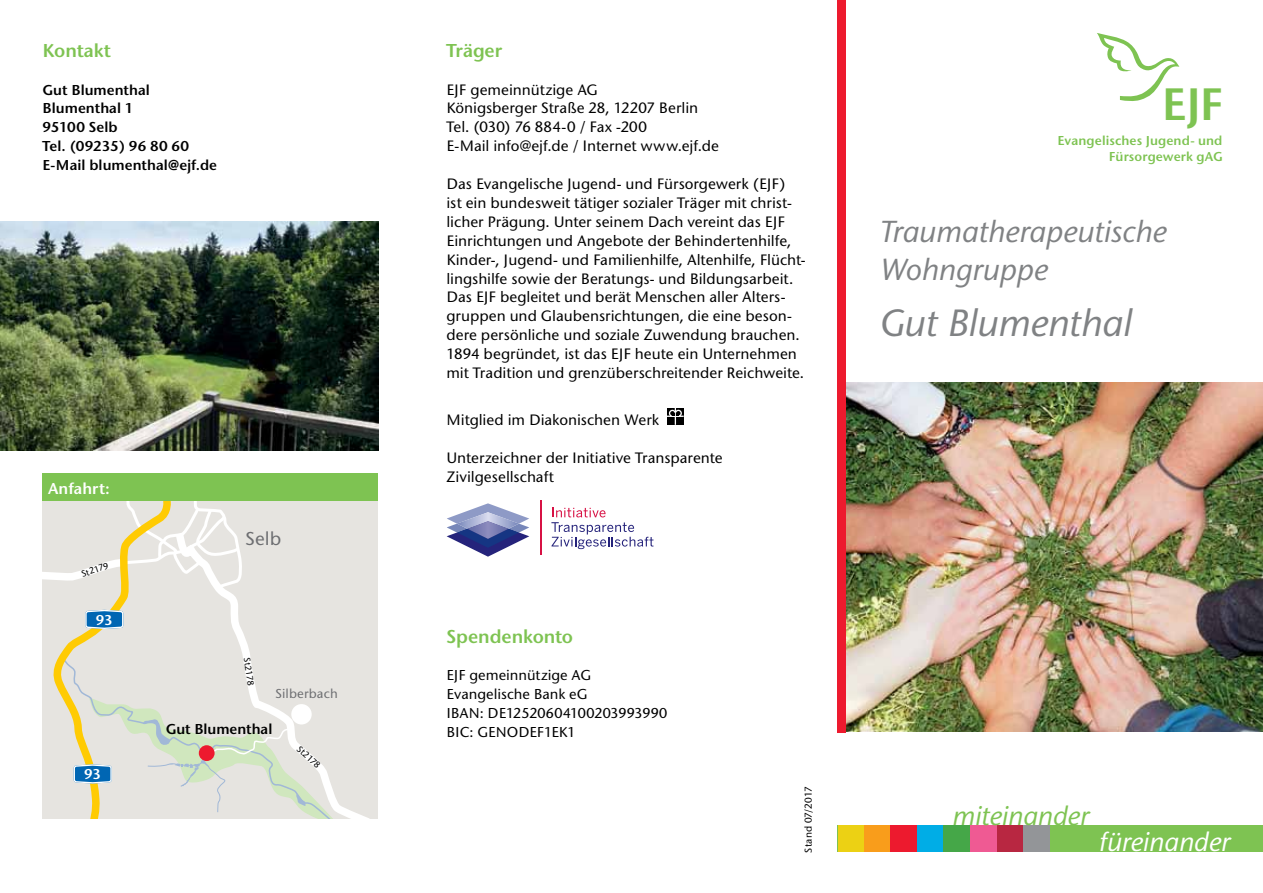
<style>
.page{position:relative;width:1263px;height:893px;background:#fff}
.page>*{position:absolute;margin:0;border:0;box-sizing:border-box;transform-origin:0 0}
.t1{font:47.4px "Stone Sans Itc T Semi";color:#7ec352}
.t2{font:italic 500 39.75px "Stone Sans Itc T";letter-spacing:-.005em;color:#808284}
.t3{font:italic 500 31.8px/38.1px "Stone Sans Itc T";letter-spacing:-.005em;color:#808284}
.t4{font:italic 500 27.9px "Stone Sans Itc T";letter-spacing:-.005em;color:#7ec352}
.t5{font:italic 500 27.9px "Stone Sans Itc T";letter-spacing:-.005em;color:#fff}
.t6{font:19.5px "Stone Sans Itc T Semi";letter-spacing:-.005em;color:#7ec352}
.t7{font:500 19.5px "Stone Sans Itc T";color:#6d6e71}
.t8{font:16.5px "Stone Sans Itc T Semi";color:#fff}
.t9{font:500 15.75px/18.9px "Stone Sans Itc T";color:#000}
.t10{font:15px/18.9px "Stone Sans Itc T Semi";color:#000}
.t11{font:500 15px/18.9px "Stone Sans Itc T";color:#000}
.t12{font:14.85px "Stone Sans Itc T Semi";color:#fff}
.t13{font:13.5px/16.2px "Stone Sans Itc T Semi";letter-spacing:.01em;color:#7ec352;text-align:right}
.t14{font:500 13.5px "Stone Sans Itc T";letter-spacing:.01em;color:#6d6e71}
.t15{font:500 10.5px "Stone Sans Itc T";letter-spacing:.005em;color:#000}
.t16{font:500 9.45px "Stone Sans Itc T";color:#000}
</style>
<div class="page">
<div style="left:335px;top:527px;width:41px;height:291px;background:#e6e4e0"></div>
<svg style="left:43px;top:501px;width:292px;height:317px;background:#e3e2d8"></svg>
<img style="left:846px;top:382px;width:417px;height:350px">
<svg style="left:667px;top:408px;width:16px;height:17px"></svg>
<div style="left:838px;top:0;width:8px;height:732px;background:#ed1a2e"></div>
<svg style="left:447px;top:503px;width:82px;height:54px"></svg>
<img style="left:457px;top:512px;width:62px;height:17px">
<img style="left:467px;top:521px;width:42px;height:18px">
<svg style="left:551px;top:508px;width:102px;height:41px"></svg>
<hr style="left:541px;top:500px;width:1px;height:54px;background:#d71144">
<div style="left:43px;top:473px;width:335px;height:28px;background:#7ec352"></div>
<div style="left:838px;top:825px;width:425px;height:26px;background:#7ec352"></div>
<div style="left:864px;top:825px;width:26px;height:26px;background:#f99d1b"></div>
<div style="left:890px;top:825px;width:27px;height:26px;background:#ed1a2e"></div>
<div style="left:838px;top:825px;width:26px;height:26px;background:#ecd114"></div>
<div style="left:997px;top:825px;width:26px;height:26px;background:#b82741"></div>
<div style="left:917px;top:825px;width:26px;height:26px;background:#00ade6"></div>
<div style="left:943px;top:825px;width:27px;height:26px;background:#45a748"></div>
<div style="left:970px;top:825px;width:27px;height:26px;background:#ef5a93"></div>
<div style="left:1023px;top:825px;width:27px;height:26px;background:#939598"></div>
<svg style="left:1097px;top:33px;width:82px;height:68px"></svg>
<img style="left:0;top:221px;width:378px;height:230px">
<p class="t6" style="left:43px;top:39px;width:70px">Kontakt</p>
<p class="t10" style="left:43px;top:80px;width:176px">Gut Blumenthal<br>Blumenthal 1<br>95100 Selb<br>Tel. (09235) 96 80 60<br>E-Mail blumenthal@ejf.de</p>
<p class="t8" style="left:48px;top:478px;width:63px">Anfahrt:</p>
<p class="t16" style="left:80px;top:569px;width:30px;rotate:-19deg">St2179</p>
<p class="t12" style="left:96px;top:611px;width:19px">93</p>
<p class="t12" style="left:84px;top:765px;width:19px">93</p>
<p class="t7" style="left:246px;top:527px;width:37px">Selb</p>
<p class="t16" style="left:252px;top:657px;width:30px;rotate:81deg">St2178</p>
<p class="t14" style="left:275px;top:686px;width:64px">Silberbach</p>
<p class="t10" style="left:166px;top:719px;width:108px">Gut Blumenthal</p>
<p class="t16" style="left:302px;top:743px;width:30px;rotate:43deg">St2178</p>
<p class="t6" style="left:446px;top:39px;width:57px">Träger</p>
<p class="t9" style="left:446px;top:80px;width:274px">EJF gemeinnützige AG<br>Königsberger Straße 28, 12207 Berlin<br>Tel. (030) 76 884-0 / Fax -200<br>E-Mail info@ejf.de / Internet www.ejf.de</p>
<p class="t9" style="left:446px;top:174px;width:361px">Das Evangelische Jugend- und Fürsorgewerk (EJF)<br>ist ein bundesweit tätiger sozialer Träger mit christ&shy;licher Prägung. Unter seinem Dach vereint das EJF Einrichtungen und Angebote der Behindertenhilfe, Kinder-, Jugend- und Familienhilfe, Altenhilfe, Flücht&shy;lingshilfe sowie der Beratungs- und Bildungsarbeit.<br>Das EJF begleitet und berät Menschen aller Alters&shy;gruppen und Glaubensrichtungen, die eine beson&shy;dere persönliche und soziale Zuwendung brauchen.<br>1894 begründet, ist das EJF heute ein Unternehmen mit Tradition und grenzüberschreitender Reichweite.</p>
<p class="t9" style="left:446px;top:410px;width:214px">Mitglied im Diakonischen Werk</p>
<p class="t9" style="left:446px;top:448px;width:278px">Unterzeichner der Initiative Transparente<br>Zivilgesellschaft</p>
<p class="t6" style="left:446px;top:625px;width:128px">Spendenkonto</p>
<p class="t11" style="left:446px;top:666px;width:222px">EJF gemeinnützige AG<br>Evangelische Bank eG<br>IBAN: DE12520604100203993990<br>BIC: GENODEF1EK1</p>
<p class="t15" style="left:802px;top:853px;width:67px;rotate:-90deg">Stand 07/2017</p>
<h1 class="t1" style="left:1161px;top:76px;width:63px">EJF</h1>
<p class="t13" style="left:1057px;top:132px;width:167px">Evangelisches Jugend- und<br>Fürsorgewerk gAG</p>
<h3 class="t3" style="left:880px;top:212px;width:288px">Traumatherapeutische<br>Wohngruppe</h3>
<h2 class="t2" style="left:880px;top:300px;width:254px">Gut Blumenthal</h2>
<h3 class="t4" style="left:953px;top:799px;width:138px">miteinander</h3>
<h3 class="t5" style="left:1099px;top:826px;width:133px">füreinander</h3>
</div>
